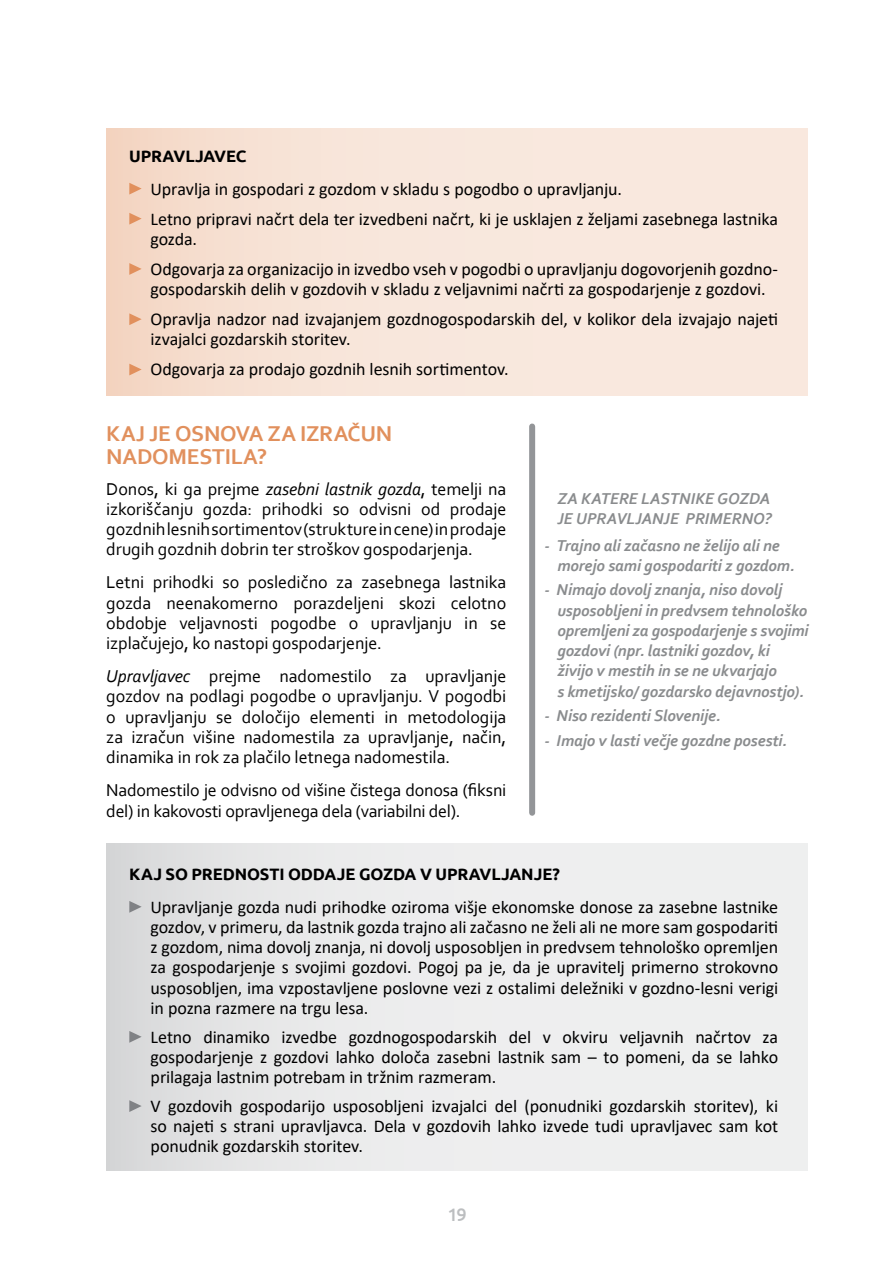
<style>
.page{position:relative;width:893px;height:1263px;background:#fff}
.page>*{position:absolute;margin:0;border:0;box-sizing:border-box;transform-origin:0 0}
.t1{font:700 22.5px/22.5px "Corbel";letter-spacing:-.01em;color:#e1905d}
.t2{font:18px/20.2px "Calibri";letter-spacing:-.01em;color:#000}
.t3{font:18px/20.2px "Corbel";letter-spacing:-.01em;color:#000;text-align:justify}
.t4{font:500 18px "Ubuntu";color:#bcbec0}
.t5{font:italic 700 16.5px/20.2px "Corbel";letter-spacing:-.005em;color:#8a8c8e}
.t6{font:700 16.5px "Ubuntu";letter-spacing:-.01em;color:#000}
.s1{font-style:italic}
</style>
<div class="page">
<div style="left:106px;top:128px;width:702px;height:267px;background:linear-gradient(to right,#f5ddcd,#faece4)"></div>
<svg style="left:129px;top:183px;width:13px;height:12px"></svg>
<svg style="left:129px;top:213px;width:13px;height:12px"></svg>
<svg style="left:129px;top:263px;width:13px;height:12px"></svg>
<svg style="left:129px;top:313px;width:13px;height:12px"></svg>
<svg style="left:129px;top:364px;width:13px;height:11px"></svg>
<div style="left:529px;top:426px;width:6px;height:387px;background:#939598"></div>
<div style="left:106px;top:843px;width:702px;height:327px;background:linear-gradient(to right,#e0e0e1,#f3f4f4)"></div>
<svg style="left:129px;top:901px;width:13px;height:12px"></svg>
<svg style="left:129px;top:1031px;width:13px;height:12px"></svg>
<svg style="left:129px;top:1100px;width:13px;height:12px"></svg>
<p class="t6" style="left:129px;top:146px;width:119px">UPRAVLJAVEC</p>
<p class="t2" style="left:151px;top:173px;width:629px;line-height:30px">Upravlja in gospodari z gozdom v skladu s pogodbo o upravljanju.<br>Letno pripravi načrt dela ter izvedbeni načrt, ki je usklajen z željami zasebnega lastnika</p>
<p class="t2" style="left:151px;top:223px;width:629px;line-height:30px">gozda.<br>Odgovarja za organizacijo in izvedbo vseh v pogodbi o upravljanju dogovorjenih gozdno-</p>
<p class="t2" style="left:151px;top:274px;width:629px;line-height:30px">gospodarskih delih v gozdovih v skladu z veljavnimi načrti za gospodarjenje z gozdovi.<br>Opravlja nadzor nad izvajanjem gozdnogospodarskih del, v kolikor dela izvajajo najeti</p>
<p class="t2" style="left:151px;top:324px;width:360px;line-height:30px">izvajalci gozdarskih storitev.<br>Odgovarja za prodajo gozdnih lesnih sortimentov.</p>
<p class="t1" style="left:106px;top:422px;width:287px">KAJ JE OSNOVA ZA IZRAČUN<br>NADOMESTILA?</p>
<p class="t3" style="left:106px;top:478px;width:401px">Donos, ki ga prejme <span class="s1">zasebni lastnik gozda</span>, temelji na izkoriščanju gozda: prihodki so odvisni od prodaje gozdnih lesnih sortimentov (strukture in cene) in prodaje drugih gozdnih dobrin ter stroškov gospodarjenja.</p>
<p class="t3" style="left:106px;top:572px;width:401px">Letni prihodki so posledično za zasebnega lastnika gozda neenakomerno porazdeljeni skozi celotno obdobje veljavnosti pogodbe o upravljanju in se izplačujejo, ko nastopi gospodarjenje.</p>
<p class="t3" style="left:106px;top:666px;width:401px"><span class="s1">Upravljavec</span> prejme nadomestilo za upravljanje gozdov na podlagi pogodbe o upravljanju. V pogodbi o upravljanju se določijo elementi in metodologija za izračun višine nadomestila za upravljanje, način, dinamika in rok za plačilo letnega nadomestila.</p>
<p class="t3" style="left:106px;top:780px;width:401px">Nadomestilo je odvisno od višine čistega donosa (fiksni del) in kakovosti opravljenega dela (variabilni del).</p>
<p class="t5" style="left:557px;top:488px;width:216px">ZA KATERE LASTNIKE GOZDA<br>JE UPRAVLJANJE PRIMERNO?</p>
<p class="t5" style="left:557px;top:535px;width:239px;text-indent:-13px">- Trajno ali začasno ne želijo ali ne morejo sami gospodariti z gozdom.</p>
<p class="t5" style="left:557px;top:579px;width:253px;text-indent:-13px">- Nimajo dovolj znanja, niso dovolj usposobljeni in predvsem tehnološko opremljeni za gospodarjenje s svojimi gozdovi (npr. lastniki gozdov, ki živijo v mestih in se ne ukvarjajo<br>s kmetijsko/ gozdarsko dejavnostjo).</p>
<p class="t5" style="left:545px;top:705px;width:178px">- Niso rezidenti Slovenije.</p>
<p class="t5" style="left:545px;top:730px;width:244px">- Imajo v lasti večje gozdne posesti.</p>
<p class="t6" style="left:129px;top:864px;width:432px">KAJ SO PREDNOSTI ODDAJE GOZDA V UPRAVLJANJE?</p>
<p class="t2" style="left:151px;top:896px;width:629px;text-align:justify">Upravljanje gozda nudi prihodke oziroma višje ekonomske donose za zasebne lastnike gozdov, v primeru, da lastnik gozda trajno ali začasno ne želi ali ne more sam gospodariti z gozdom, nima dovolj znanja, ni dovolj usposobljen in predvsem tehnološko opremljen za gospodarjenje s svojimi gozdovi. Pogoj pa je, da je upravitelj primerno strokovno usposobljen, ima vzpostavljene poslovne vezi z ostalimi deležniki v gozdno-lesni verigi in pozna razmere na trgu lesa.</p>
<p class="t2" style="left:151px;top:1026px;width:629px;text-align:justify">Letno dinamiko izvedbe gozdnogospodarskih del v okviru veljavnih načrtov za gospodarjenje z gozdovi lahko določa zasebni lastnik sam – to pomeni, da se lahko prilagaja lastnim potrebam in tržnim razmeram.</p>
<p class="t2" style="left:151px;top:1095px;width:629px;text-align:justify">V gozdovih gospodarijo usposobljeni izvajalci del (ponudniki gozdarskih storitev), ki so najeti s strani upravljavca. Dela v gozdovih lahko izvede tudi upravljavec sam kot ponudnik gozdarskih storitev.</p>
<p class="t4" style="left:447px;top:1203px;width:21px">19</p>
</div>
